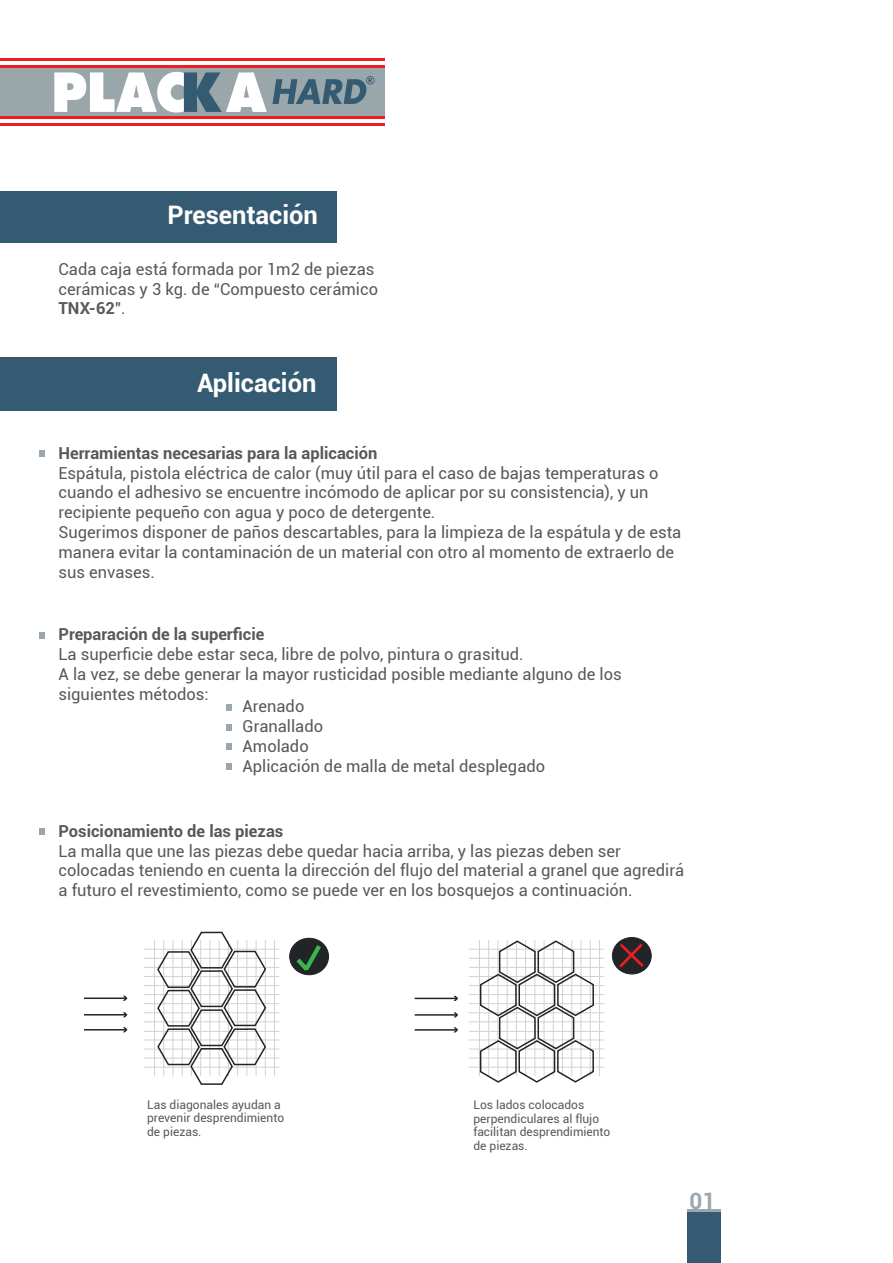
<style>
.page{position:relative;width:893px;height:1263px;background:#fff}
.page>*{position:absolute;margin:0;border:0;box-sizing:border-box;transform-origin:0 0}
.t1{font:700 25.5px "Roboto";color:#fff}
.t2{font:700 22.5px "Roboto";color:#9aa7af}
.t3{font:16.5px/19.8px "Roboto";color:#57585a}
.t4{font:700 16.5px "Roboto";color:#57585a}
.t5{font:12px/13.8px "Roboto";color:#57585a}
.s1{font-weight:700}
</style>
<div class="page">
<div style="left:0;top:191px;width:336px;height:51px;background:#355b73"></div>
<div style="left:0;top:357px;width:336px;height:52px;background:#3e5566"></div>
<div style="left:0;top:359px;width:336px;height:51px;background:#355b73"></div>
<svg style="left:40px;top:450px;width:5px;height:7px"></svg>
<svg style="left:40px;top:632px;width:5px;height:7px"></svg>
<svg style="left:40px;top:828px;width:5px;height:7px"></svg>
<div style="left:687px;top:1212px;width:34px;height:51px;background:#355b73"></div>
<hr style="left:687px;top:1210px;width:34px;height:2px;background:#9aa7af">
<svg style="left:226px;top:743px;width:5px;height:7px"></svg>
<svg style="left:226px;top:724px;width:5px;height:7px"></svg>
<svg style="left:226px;top:763px;width:5px;height:7px"></svg>
<svg style="left:226px;top:704px;width:5px;height:7px"></svg>
<div style="left:290px;top:938px;width:39px;height:37px;background:#212527;border-radius:50%"></div>
<div style="left:290px;top:938px;width:39px;height:37px;border:1px solid #231f20;border-radius:50%"></div>
<svg style="left:292px;top:940px;width:33px;height:36px"></svg>
<div style="left:612px;top:937px;width:39px;height:37px;background:#212527;border-radius:50%"></div>
<div style="left:612px;top:937px;width:39px;height:37px;border:1px solid #212527;border-radius:50%"></div>
<svg style="left:616px;top:941px;width:31px;height:29px"></svg>
<hr style="left:415px;top:1014px;width:41px;height:2px;background:#212527">
<svg style="left:453px;top:1012px;width:5px;height:5px"></svg>
<hr style="left:415px;top:998px;width:41px;height:1px;background:#212527">
<svg style="left:453px;top:996px;width:5px;height:5px"></svg>
<hr style="left:415px;top:1029px;width:41px;height:2px;background:#212527">
<svg style="left:453px;top:1027px;width:5px;height:5px"></svg>
<hr style="left:84px;top:1014px;width:42px;height:1px;background:#212527">
<svg style="left:123px;top:1012px;width:5px;height:5px"></svg>
<hr style="left:84px;top:997px;width:42px;height:2px;background:#212527">
<svg style="left:123px;top:996px;width:5px;height:5px"></svg>
<hr style="left:84px;top:1029px;width:42px;height:1px;background:#212527">
<svg style="left:123px;top:1027px;width:5px;height:5px"></svg>
<hr style="left:144px;top:1067px;width:135px;height:1px;background:#d1d2d4">
<hr style="left:144px;top:1058px;width:135px;height:1px;background:#d1d2d4">
<hr style="left:144px;top:1049px;width:135px;height:1px;background:#d1d2d4">
<hr style="left:144px;top:1039px;width:135px;height:1px;background:#d1d2d4">
<hr style="left:144px;top:1021px;width:135px;height:1px;background:#d1d2d4">
<hr style="left:144px;top:1031px;width:135px;height:1px;background:#d1d2d4">
<hr style="left:144px;top:1012px;width:135px;height:1px;background:#d1d2d4">
<hr style="left:144px;top:1003px;width:135px;height:1px;background:#d1d2d4">
<hr style="left:144px;top:994px;width:135px;height:1px;background:#d1d2d4">
<hr style="left:144px;top:985px;width:135px;height:1px;background:#d1d2d4">
<hr style="left:144px;top:976px;width:135px;height:1px;background:#d1d2d4">
<hr style="left:144px;top:967px;width:135px;height:1px;background:#d1d2d4">
<hr style="left:144px;top:958px;width:135px;height:1px;background:#d1d2d4">
<hr style="left:144px;top:949px;width:135px;height:1px;background:#d1d2d4">
<hr style="left:154px;top:940px;width:1px;height:136px;background:#d1d2d4">
<hr style="left:274px;top:940px;width:1px;height:136px;background:#d1d2d4">
<hr style="left:469px;top:1067px;width:135px;height:1px;background:#d1d2d4">
<hr style="left:469px;top:1058px;width:135px;height:1px;background:#d1d2d4">
<hr style="left:469px;top:1049px;width:135px;height:1px;background:#d1d2d4">
<hr style="left:469px;top:1039px;width:135px;height:1px;background:#d1d2d4">
<hr style="left:469px;top:1021px;width:135px;height:1px;background:#d1d2d4">
<hr style="left:469px;top:1031px;width:135px;height:1px;background:#d1d2d4">
<hr style="left:469px;top:1012px;width:135px;height:1px;background:#d1d2d4">
<hr style="left:469px;top:1003px;width:135px;height:1px;background:#d1d2d4">
<hr style="left:469px;top:994px;width:135px;height:1px;background:#d1d2d4">
<hr style="left:469px;top:985px;width:135px;height:1px;background:#d1d2d4">
<hr style="left:469px;top:976px;width:135px;height:1px;background:#d1d2d4">
<hr style="left:469px;top:967px;width:135px;height:1px;background:#d1d2d4">
<hr style="left:469px;top:958px;width:135px;height:1px;background:#d1d2d4">
<hr style="left:469px;top:949px;width:135px;height:1px;background:#d1d2d4">
<hr style="left:599px;top:940px;width:1px;height:136px;background:#d1d2d4">
<svg style="left:156px;top:931px;width:111px;height:154px"></svg>
<svg style="left:479px;top:940px;width:116px;height:143px"></svg>
<div style="left:0;top:67px;width:385px;height:51px;background:#99a7ab"></div>
<svg style="left:54px;top:72px;width:320px;height:41px"></svg>
<hr style="left:0;top:117px;width:385px;height:2px;background:#ee1d23">
<hr style="left:0;top:124px;width:385px;height:2px;background:#ee1d23">
<hr style="left:0;top:65px;width:385px;height:3px;background:#ee1d23">
<hr style="left:0;top:58px;width:385px;height:3px;background:#ee1d23">
<h1 class="t1" style="left:167px;top:197px;width:152px">Presentación</h1>
<p class="t3" style="left:58px;top:258px;width:321px">Cada caja está formada por 1m2 de piezas cerámicas y 3 kg. de “Compuesto cerámico<br><span class="s1">TNX-62</span>".</p>
<h1 class="t1" style="left:166px;top:364px;width:90px">Present</h1>
<h1 class="t1" style="left:197px;top:365px;width:121px">Aplicación</h1>
<p class="t4" style="left:58px;top:441px;width:320px">Herramientas necesarias para la aplicación</p>
<p class="t3" style="left:58px;top:462px;width:624px">Espátula, pistola eléctrica de calor (muy útil para el caso de bajas temperaturas o cuando el adhesivo se encuentre incómodo de aplicar por su consistencia), y un recipiente pequeño con agua y poco de detergente.<br>Sugerimos disponer de paños descartables, para la limpieza de la espátula y de esta manera evitar la contaminación de un material con otro al momento de extraerlo de sus envases.</p>
<p class="t4" style="left:58px;top:623px;width:207px">Preparación de la superficie</p>
<p class="t3" style="left:58px;top:644px;width:565px">La superficie debe estar seca, libre de polvo, pintura o grasitud.<br>A la vez, se debe generar la mayor rusticidad posible mediante alguno de los siguientes métodos:</p>
<p class="t3" style="left:242px;top:696px;width:304px">Arenado<br>Granallado<br>Amolado<br>Aplicación de malla de metal desplegado</p>
<p class="t4" style="left:58px;top:819px;width:226px">Posicionamiento de las piezas</p>
<p class="t3" style="left:58px;top:840px;width:627px">La malla que une las piezas debe quedar hacia arriba, y las piezas deben ser colocadas teniendo en cuenta la dirección del flujo del material a granel que agredirá a futuro el revestimiento, como se puede ver en los bosquejos a continuación.</p>
<p class="t5" style="left:147px;top:1097px;width:139px">Las diagonales ayudan a prevenir desprendimiento de piezas.</p>
<p class="t5" style="left:473px;top:1097px;width:139px">Los lados colocados perpendiculares al flujo facilitan desprendimiento de piezas.</p>
<h2 class="t2" style="left:689px;top:1185px;width:27px">01</h2>
</div>
